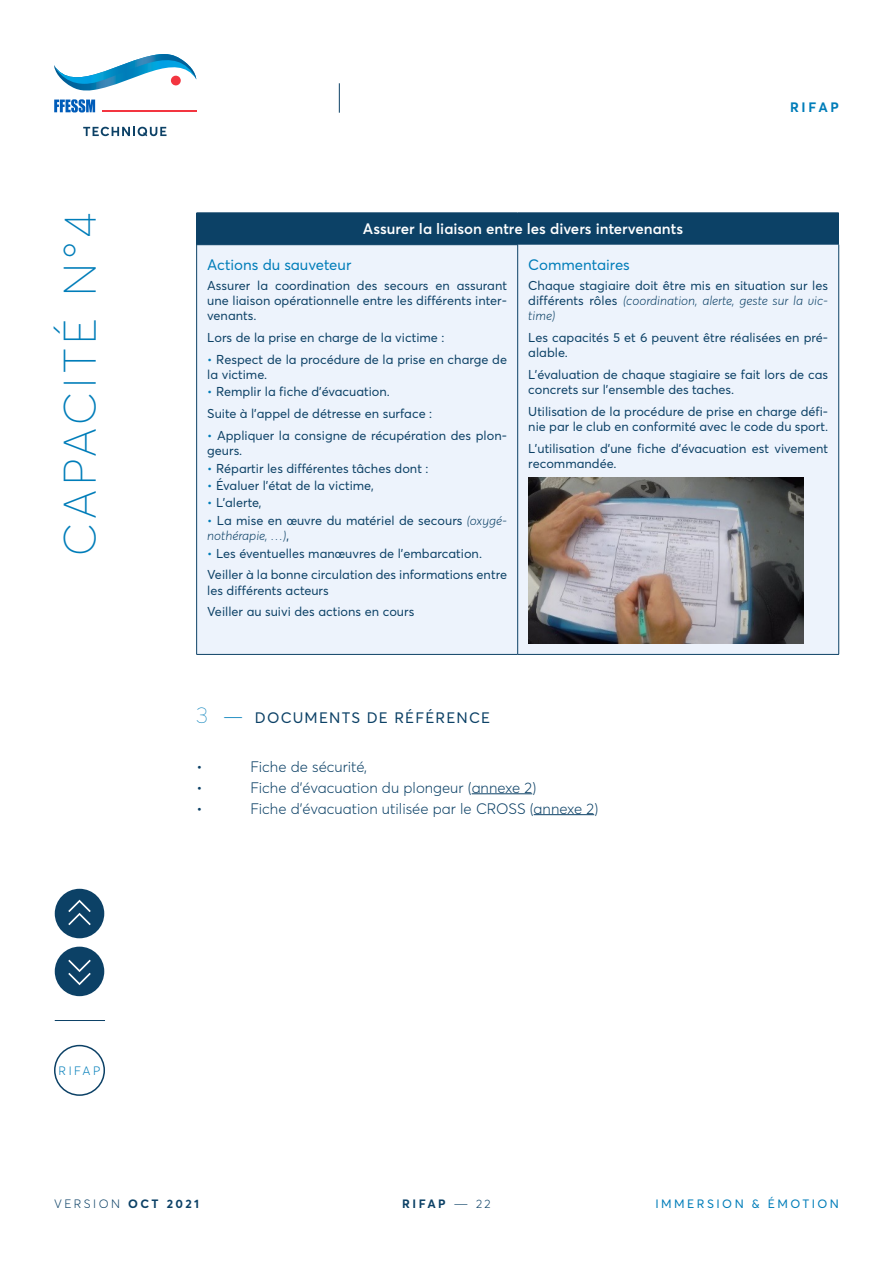
<style>
.page{position:relative;width:893px;height:1263px;background:#fff}
.page>*{position:absolute;margin:0;border:0;box-sizing:border-box;transform-origin:0 0}
.t1{font:100 45px "Averta";letter-spacing:.105em;color:#007db9}
.t2{font:300 15px "Averta";color:#0c4166}
.t3{font:600 15px "Averta";color:#fff}
.t4{font:15px "Averta";color:#007db9}
.t5{font:15px "Averta";letter-spacing:.08em;color:#0c4166}
.t6{font:700 13.5px "Averta";letter-spacing:.205em;color:#007db9}
.t7{font:12.75px/15.3px "Averta";color:#0c4166}
.t8{font:12px "Averta";letter-spacing:.205em;color:#007db9}
.t9{font:300 12px "Averta";letter-spacing:.205em;color:#0c4166}
.t10{font:700 12px "Averta";letter-spacing:.205em;color:#0c4166}
.t11{font:300 12px "Averta";letter-spacing:.205em;color:#007db9}
.s1{color:#007db9}
.s2{font-weight:300;font-style:italic}
.s3{font-weight:100;font-size:22.5px;color:#007db9}
.s4{font-weight:300;font-size:16.5px;color:#007db9}
.s5{font-weight:700}
.s6{font-weight:300}
</style>
<div class="page">
<svg style="left:54px;top:54px;width:142px;height:58px"></svg>
<svg style="left:83px;top:127px;width:84px;height:9px"></svg>
<hr style="left:339px;top:83px;width:1px;height:30px;background:#0c4166">
<div style="left:197px;top:213px;width:642px;height:32px;background:#0c4166"></div>
<div style="left:197px;top:245px;width:641px;height:409px;background:#edf3fc"></div>
<hr style="left:196px;top:213px;width:1px;height:31px;background:#0c4166">
<hr style="left:196px;top:245px;width:1px;height:409px;background:#0c4166">
<hr style="left:196px;top:244px;width:322px;height:1px;background:#0c4166">
<hr style="left:196px;top:654px;width:322px;height:1px;background:#0c4166">
<hr style="left:517px;top:245px;width:1px;height:409px;background:#0c4166">
<hr style="left:838px;top:245px;width:1px;height:409px;background:#0c4166">
<hr style="left:518px;top:654px;width:321px;height:1px;background:#0c4166">
<img style="left:528px;top:477px;width:276px;height:167px">
<hr style="left:472px;top:793px;width:60px;height:1px;background:#0c4166">
<hr style="left:534px;top:814px;width:60px;height:1px;background:#0c4166">
<div style="left:55px;top:889px;width:49px;height:49px;background:#0c4166;border-radius:50%"></div>
<svg style="left:68px;top:900px;width:23px;height:25px"></svg>
<div style="left:55px;top:947px;width:49px;height:49px;background:#0c4166;border-radius:50%"></div>
<svg style="left:68px;top:960px;width:23px;height:25px"></svg>
<hr style="left:55px;top:1020px;width:50px;height:1px;background:#0c4166">
<div style="left:54px;top:1045px;width:51px;height:51px;border:2px solid #0c4166;border-radius:50%"></div>
<p class="t6" style="left:790px;top:99px;width:50px">RIFAP</p>
<h1 class="t1" style="left:52px;top:555px;width:344px;rotate:-90deg">CAPACITÉ N°4</h1>
<p class="t3" style="left:363px;top:219px;width:322px">Assurer la liaison entre les divers intervenants</p>
<p class="t4" style="left:207px;top:256px;width:146px">Actions du sauveteur</p>
<p class="t7" style="left:207px;top:278px;width:301px;text-align:justify">Assurer la coordination des secours en assurant une liaison opérationnelle entre les différents inter&shy;venants.</p>
<p class="t7" style="left:207px;top:330px;width:239px">Lors de la prise en charge de la victime :</p>
<p class="t7" style="left:207px;top:351px;width:301px"><span class="s1">•</span> Respect de la procédure de la prise en charge de la victime.</p>
<p class="t7" style="left:207px;top:381px;width:226px;line-height:21.8px"><span class="s1">•</span> Remplir la fiche d’évacuation.<br>Suite à l’appel de détresse en surface :</p>
<p class="t7" style="left:207px;top:428px;width:301px"><span class="s1">•</span> Appliquer la consigne de récupération des plon&shy;geurs.</p>
<p class="t7" style="left:207px;top:460px;width:223px"><span class="s1">•</span> Répartir les différentes tâches dont :</p>
<p class="t7" style="left:207px;top:478px;width:168px"><span class="s1">•</span> Évaluer l’état de la victime,</p>
<p class="t7" style="left:207px;top:495px;width:56px"><span class="s1">•</span> L’alerte,</p>
<p class="t7" style="left:207px;top:513px;width:301px"><span class="s1">•</span> La mise en œuvre du matériel de secours <span class="s2">(oxygé&shy;nothérapie, …)</span>,</p>
<p class="t7" style="left:207px;top:542px;width:301px;line-height:21.6px"><span class="s1">•</span> Les éventuelles manœuvres de l’embarcation.<br>Veiller à la bonne circulation des informations entre</p>
<p class="t7" style="left:207px;top:579px;width:209px;line-height:21.6px">les différents acteurs<br>Veiller au suivi des actions en cours</p>
<p class="t4" style="left:528px;top:256px;width:103px">Commentaires</p>
<p class="t7" style="left:528px;top:278px;width:301px;text-align:justify">Chaque stagiaire doit être mis en situation sur les différents rôles <span class="s2">(coordination, alerte, geste sur la vic&shy;time)</span></p>
<p class="t7" style="left:528px;top:330px;width:301px">Les capacités 5 et 6 peuvent être réalisées en pré&shy;alable.</p>
<p class="t7" style="left:528px;top:367px;width:301px">L’évaluation de chaque stagiaire se fait lors de cas concrets sur l’ensemble des taches.</p>
<p class="t7" style="left:528px;top:404px;width:301px">Utilisation de la procédure de prise en charge défi&shy;nie par le club en conformité avec le code du sport.</p>
<p class="t7" style="left:528px;top:441px;width:301px">L’utilisation d’une fiche d’évacuation est vivement recommandée.</p>
<p class="t5" style="left:196px;top:708px;width:295px"><span class="s3">3</span> <span class="s4">―</span> DOCUMENTS DE RÉFÉRENCE</p>
<p class="t2" style="left:196px;top:757px;width:8px">•</p>
<p class="t2" style="left:250px;top:757px;width:118px">Fiche de sécurité,</p>
<p class="t2" style="left:196px;top:778px;width:8px">•</p>
<p class="t2" style="left:250px;top:778px;width:288px">Fiche d’évacuation du plongeur (annexe 2)</p>
<p class="t2" style="left:196px;top:799px;width:8px">•</p>
<p class="t2" style="left:250px;top:799px;width:350px">Fiche d’évacuation utilisée par le CROSS (annexe 2)</p>
<p class="t11" style="left:59px;top:1063px;width:43px">RIFAP</p>
<p class="t9" style="left:54px;top:1196px;width:147px">VERSION <span class="s5">OCT 2021</span></p>
<p class="t10" style="left:402px;top:1196px;width:90px">RIFAP <span class="s6">― 22</span></p>
<p class="t8" style="left:655px;top:1196px;width:185px">IMMERSION &amp; ÉMOTION</p>
</div>
